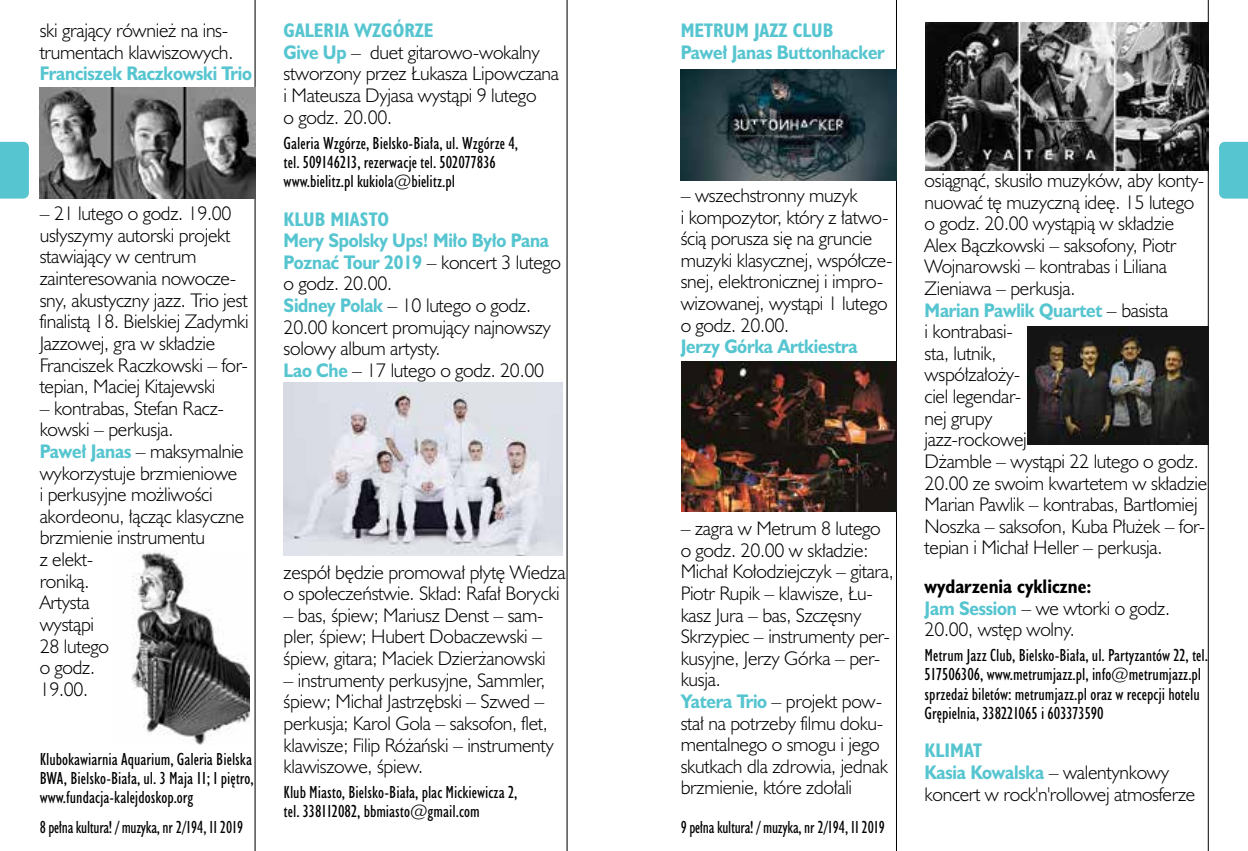
<style>
.page{position:relative;width:1248px;height:851px;background:#fff}
.page>*{position:absolute;margin:0;border:0;box-sizing:border-box;transform-origin:0 0}
.t1{font:300 18px/21.6px "Humanst 521 Lt PL";letter-spacing:-.015em;color:#000}
.t2{font:700 18px "Humanst 521 PL";letter-spacing:-.015em;color:#56c5d0;scale:.9 1}
.t3{font:700 18px "Humanst 521 Cn PL";color:#56c5d0}
.t4{font:700 18px "Humanst 521 Cn PL";color:#000}
.t5{font:16px/19.2px "Humanst 521 Cn PL";color:#000}
.t6{font:16px "Humanst 521 Cn PL";letter-spacing:-.02em;color:#000;scale:.95 1}
.t7{font:16px "Humanst 521 Cn PL";color:#000;scale:.95 1}
.s1{font-family:"Humanst 521 PL";font-weight:700;color:#56c5d0}
.s2{font-family:"Humanst 521 Lt PL";font-weight:300;color:#000}
</style>
<div class="page">
<hr style="left:1207px;top:0;width:1px;height:850px;background:#000">
<hr style="left:896px;top:0;width:1px;height:850px;background:#000">
<div style="left:1219px;top:142px;width:28px;height:56px;background:#56c5d0"></div>
<hr style="left:255px;top:0;width:1px;height:850px;background:#000">
<hr style="left:566px;top:0;width:1px;height:850px;background:#000">
<div style="left:0;top:142px;width:29px;height:56px;background:#56c5d0"></div>
<img style="left:40px;top:88px;width:215px;height:110px">
<img style="left:131px;top:550px;width:118px;height:194px">
<img style="left:681px;top:362px;width:215px;height:149px">
<img style="left:925px;top:23px;width:282px;height:148px">
<img style="left:283px;top:382px;width:279px;height:174px">
<img style="left:680px;top:69px;width:216px;height:111px">
<img style="left:1027px;top:326px;width:180px;height:118px">
<p class="t3" style="left:283px;top:18px;width:151px">GALERIA WZGÓRZE</p>
<p class="t1" style="left:283px;top:41px;width:277px"><span class="s1">Give Up</span> – duet gitarowo-wokalny stworzony przez Łukasza Lipowczana i Mateusza Dyjasa wystąpi 9 lutego<br>o godz. 20.00.</p>
<p class="t5" style="left:283px;top:133px;width:236px">Galeria Wzgórze, Bielsko-Biała, ul. Wzgórze 4, tel. 509146213, rezerwacje tel. 502077836 www.bielitz.pl kukiola@bielitz.pl</p>
<p class="t3" style="left:283px;top:206px;width:107px">KLUB MIASTO</p>
<p class="t2" style="left:283px;top:228px;width:296px">Mery Spolsky Ups! Miło Było Pana</p>
<p class="t1" style="left:283px;top:251px;width:279px"><span class="s1">Poznać Tour 2019</span> – koncert 3 lutego o godz. 20.00.<br><span class="s1">Sidney Polak</span> – 10 lutego o godz.<br>20.00 koncert promujący najnowszy solowy album artysty.<br><span class="s1">Lao Che</span> – 17 lutego o godz. 20.00</p>
<p class="t3" style="left:680px;top:18px;width:154px">METRUM JAZZ CLUB</p>
<p class="t2" style="left:680px;top:40px;width:228px">Paweł Janas Buttonhacker</p>
<p class="t1" style="left:40px;top:19px;width:195px">ski grający również na ins&shy;trumentach klawiszowych.</p>
<p class="t2" style="left:40px;top:61px;width:237px">Franciszek Raczkowski Trio</p>
<p class="t1" style="left:680px;top:184px;width:213px">– wszechstronny muzyk<br>i kompozytor, który z łatwo&shy;ścią porusza się na gruncie muzyki klasycznej, współcze&shy;snej, elektronicznej i impro&shy;wizowanej, wystąpi 1 lutego o godz. 20.00.</p>
<p class="t2" style="left:680px;top:334px;width:198px">Jerzy Górka Artkiestra</p>
<p class="t1" style="left:40px;top:202px;width:210px">– 21 lutego o godz. 19.00 usłyszymy autorski projekt stawiający w centrum zainteresowania nowocze&shy;sny, akustyczny jazz. Trio jest finalistą 18. Bielskiej Zadymki<br>Jazzowej, gra w składzie<br>Franciszek Raczkowski – for&shy;tepian, Maciej Kitajewski</p>
<p class="t1" style="left:40px;top:397px;width:206px">– kontrabas, Stefan Racz&shy;kowski – perkusja.<br><span class="s1">Paweł Janas</span> – maksymalnie wykorzystuje brzmieniowe i perkusyjne możliwości akordeonu, łącząc klasyczne brzmienie instrumentu<br>z elekt-<br>roniką.<br>Artysta<br>wystąpi<br>28 lutego<br>o godz.<br>19.00.</p>
<p class="t1" style="left:680px;top:517px;width:214px">– zagra w Metrum 8 lutego o godz. 20.00 w składzie:<br>Michał Kołodziejczyk – gitara,<br>Piotr Rupik – klawisze, Łu&shy;kasz Jura – bas, Szczęsny<br>Skrzypiec – instrumenty per&shy;kusyjne, Jerzy Górka – per&shy;kusja.<br><span class="s1">Yatera Trio</span> – projekt pow&shy;stał na potrzeby filmu doku&shy;mentalnego o smogu i jego skutkach dla zdrowia, jednak brzmienie, które zdołali</p>
<p class="t1" style="left:283px;top:560px;width:283px">zespół będzie promował płytę Wiedza o społeczeństwie. Skład: Rafał Borycki</p>
<p class="t1" style="left:283px;top:604px;width:263px">– bas, śpiew; Mariusz Denst – sam&shy;pler, śpiew; Hubert Dobaczewski – śpiew, gitara; Maciek Dzierżanowski</p>
<p class="t1" style="left:283px;top:668px;width:272px">– instrumenty perkusyjne, Sammler, śpiew; Michał Jastrzębski – Szwed – perkusja; Karol Gola – saksofon, flet, klawisze; Filip Różański – instrumenty klawiszowe, śpiew.</p>
<p class="t5" style="left:283px;top:782px;width:235px">Klub Miasto, Bielsko-Biała, plac Mickiewicza 2, tel. 338112082, bbmiasto@gmail.com</p>
<p class="t5" style="left:40px;top:749px;width:215px;text-align:justify">Klubokawiarnia Aquarium, Galeria Bielska BWA, Bielsko-Biała, ul. 3 Maja 11; I piętro, www.fundacja-kalejdoskop.org</p>
<p class="t6" style="left:40px;top:816px;width:216px">8 pełna kultura! / muzyka, nr 2/194, II 2019</p>
<p class="t7" style="left:680px;top:816px;width:216px">9 pełna kultura! / muzyka, nr 2/194, II 2019</p>
<p class="t1" style="left:924px;top:169px;width:281px">osiągnąć, skusiło muzyków, aby konty&shy;nuować tę muzyczną ideę. 15 lutego o godz. 20.00 wystąpią w składzie<br>Alex Bączkowski – saksofony, Piotr<br>Wojnarowski – kontrabas i Liliana<br>Zieniawa – perkusja.</p>
<p class="t2" style="left:924px;top:297px;width:272px">Marian Pawlik Quartet <span class="s2">– basista</span></p>
<p class="t1" style="left:924px;top:320px;width:284px">i kontrabasi-<br>sta, lutnik,<br>współzałoży-<br>ciel legendar-<br>nej grupy<br>jazz-rockowej<br>Dżamble – wystąpi 22 lutego o godz.<br>20.00 ze swoim kwartetem w składzie<br>Marian Pawlik – kontrabas, Bartłomiej<br>Noszka – saksofon, Kuba Płużek – for&shy;tepian i Michał Heller – perkusja.</p>
<p class="t4" style="left:924px;top:574px;width:168px">wydarzenia cykliczne:</p>
<p class="t1" style="left:924px;top:596px;width:247px"><span class="s1">Jam Session</span> – we wtorki o godz.<br>20.00, wstęp wolny.</p>
<p class="t5" style="left:924px;top:645px;width:285px">Metrum Jazz Club, Bielsko-Biała, ul. Partyzantów 22, tel.<br>517506306, www.metrumjazz.pl, info@metrumjazz.pl sprzedaż biletów: metrumjazz.pl oraz w recepcji hotelu Grępielnia, 338221065 i 603373590</p>
<p class="t3" style="left:924px;top:738px;width:59px">KLIMAT</p>
<p class="t2" style="left:924px;top:759px;width:273px">Kasia Kowalska <span class="s2">– walentynkowy</span></p>
<p class="t1" style="left:924px;top:782px;width:272px">koncert w rock'n'rollowej atmosferze</p>
</div>
